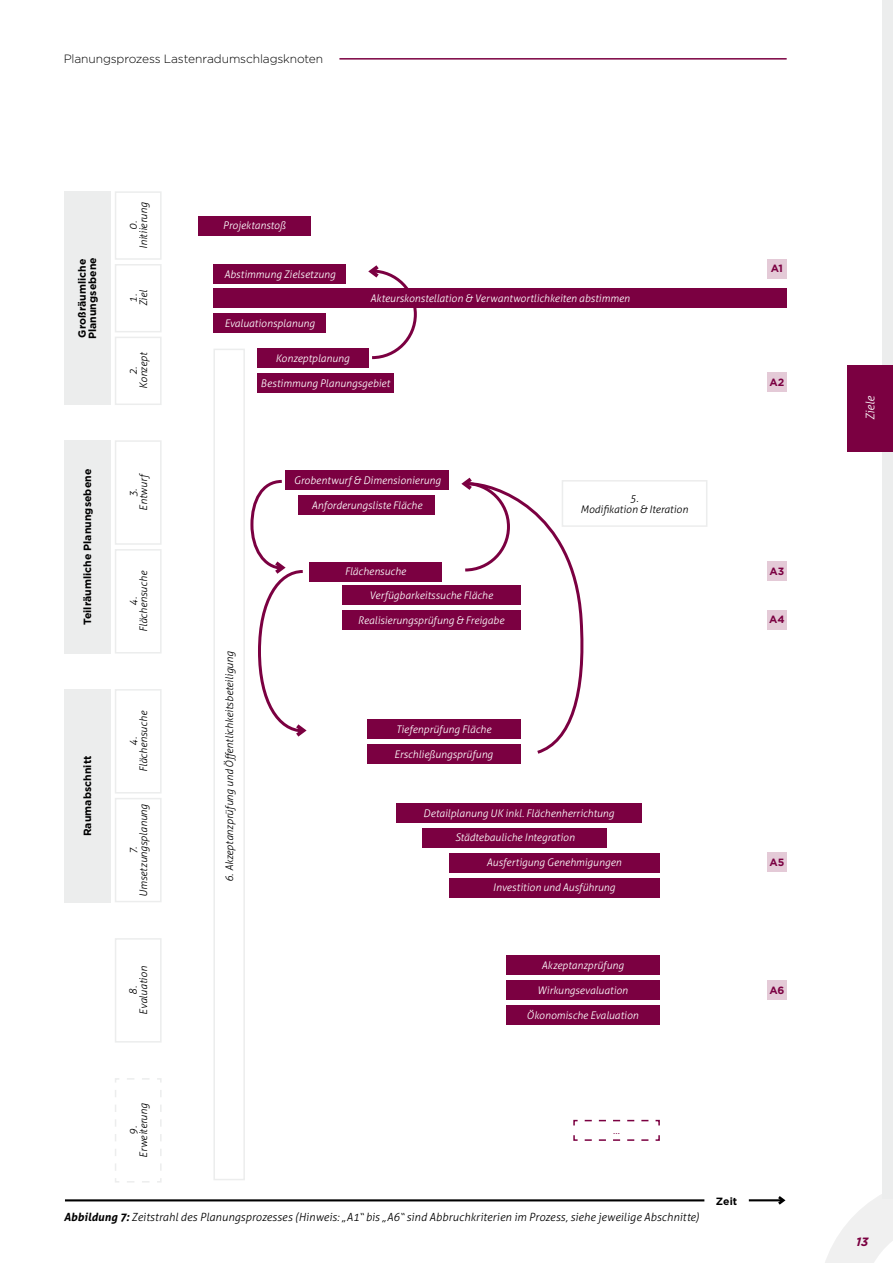
<style>
.page{position:relative;width:893px;height:1263px;background:#fff}
.page>*{position:absolute;margin:0;border:0;box-sizing:border-box;transform-origin:0 0}
.t1{font:300 12px "Gotham";letter-spacing:-.01em;color:#000}
.Register{font:italic 300 12px "Aller";color:#fff}
.t2{font:italic 700 12px "Gotham";color:#7b0041}
.Tabellenbeschreibung{font:italic 300 11.25px "Aller";letter-spacing:.005em;color:#000}
.t3{font:italic 300 10.5px "Aller";color:#fff}
.t4{font:italic 300 10.5px/10.5px "Aller";letter-spacing:-.005em;color:#000;text-align:center}
.t5{font:700 10.5px "Gotham";letter-spacing:.005em;color:#000}
.t6{font:700 10.5px "Gotham";letter-spacing:-.005em;color:#7b0041}
.t7{font:italic 300 10.5px "Aller";color:#7b0041}
.s1{font-weight:700}
</style>
<div class="page">
<svg style="left:825px;top:1194px;width:68px;height:69px"></svg>
<div style="left:882px;top:0;width:11px;height:1199px;background:#eceded"></div>
<hr style="left:339px;top:58px;width:448px;height:2px;background:#7b0041">
<svg style="left:365px;top:265px;width:52px;height:96px"></svg>
<svg style="left:250px;top:478px;width:60px;height:259px"></svg>
<svg style="left:458px;top:477px;width:126px;height:279px"></svg>
<div style="left:64px;top:192px;width:47px;height:213px;background:#eceded"></div>
<div style="left:115px;top:191px;width:47px;height:69px;border:2px solid #eceded"></div>
<div style="left:115px;top:337px;width:47px;height:68px;border:2px solid #eceded"></div>
<div style="left:115px;top:264px;width:47px;height:68px;border:2px solid #eceded"></div>
<div style="left:64px;top:440px;width:47px;height:214px;background:#eceded"></div>
<div style="left:64px;top:689px;width:47px;height:213px;background:#eceded"></div>
<div style="left:115px;top:440px;width:47px;height:105px;border:2px solid #eceded"></div>
<div style="left:115px;top:689px;width:47px;height:104px;border:2px solid #eceded"></div>
<div style="left:562px;top:480px;width:145px;height:47px;border:2px solid #eceded"></div>
<div style="left:115px;top:549px;width:47px;height:104px;border:2px solid #eceded"></div>
<div style="left:213px;top:349px;width:32px;height:831px;border:2px solid #eceded"></div>
<div style="left:115px;top:798px;width:47px;height:104px;border:2px solid #eceded"></div>
<div style="left:115px;top:938px;width:47px;height:104px;border:2px solid #eceded"></div>
<svg style="left:115px;top:1078px;width:47px;height:105px"></svg>
<hr style="left:65px;top:1199px;width:639px;height:2px;background:#000">
<svg style="left:775px;top:1196px;width:11px;height:9px"></svg>
<hr style="left:749px;top:1199px;width:33px;height:2px;background:#000">
<div style="left:198px;top:216px;width:112px;height:19px;background:#7b0041"></div>
<div style="left:213px;top:288px;width:574px;height:20px;background:#7b0041"></div>
<div style="left:342px;top:586px;width:178px;height:19px;background:#7b0041"></div>
<div style="left:257px;top:349px;width:111px;height:19px;background:#7b0041"></div>
<div style="left:286px;top:470px;width:163px;height:20px;background:#7b0041"></div>
<div style="left:367px;top:719px;width:153px;height:19px;background:#7b0041"></div>
<div style="left:396px;top:803px;width:245px;height:19px;background:#7b0041"></div>
<div style="left:449px;top:853px;width:210px;height:19px;background:#7b0041"></div>
<div style="left:213px;top:264px;width:133px;height:20px;background:#7b0041"></div>
<div style="left:309px;top:562px;width:133px;height:19px;background:#7b0041"></div>
<div style="left:213px;top:313px;width:113px;height:19px;background:#7b0041"></div>
<div style="left:342px;top:611px;width:178px;height:19px;background:#7b0041"></div>
<div style="left:257px;top:374px;width:137px;height:19px;background:#7b0041"></div>
<div style="left:298px;top:495px;width:137px;height:20px;background:#7b0041"></div>
<div style="left:367px;top:744px;width:153px;height:19px;background:#7b0041"></div>
<div style="left:423px;top:828px;width:184px;height:19px;background:#7b0041"></div>
<div style="left:449px;top:878px;width:210px;height:19px;background:#7b0041"></div>
<div style="left:506px;top:980px;width:153px;height:20px;background:#7b0041"></div>
<div style="left:506px;top:956px;width:153px;height:19px;background:#7b0041"></div>
<div style="left:506px;top:1005px;width:153px;height:20px;background:#7b0041"></div>
<svg style="left:573px;top:1119px;width:87px;height:22px"></svg>
<div style="left:767px;top:259px;width:20px;height:19px;background:#e4cad7"></div>
<div style="left:767px;top:373px;width:20px;height:19px;background:#e4cad7"></div>
<div style="left:767px;top:561px;width:20px;height:19px;background:#e4cad7"></div>
<div style="left:767px;top:610px;width:20px;height:19px;background:#e4cad7"></div>
<div style="left:767px;top:852px;width:20px;height:20px;background:#e4cad7"></div>
<div style="left:767px;top:980px;width:20px;height:20px;background:#e4cad7"></div>
<div style="left:847px;top:365px;width:46px;height:87px;background:#7b0041"></div>
<p class="t1" style="left:64px;top:52px;width:261px">Planungsprozess Lastenradumschlagsknoten</p>
<p class="t5" style="left:76px;top:338px;width:81px;rotate:-90deg">Großräumliche</p>
<p class="t5" style="left:86px;top:339px;width:84px;rotate:-90deg">Planungsebene</p>
<p class="t4" style="left:128px;top:249px;width:48px;rotate:-90deg">0.<br>Initiierung</p>
<p class="t4" style="left:128px;top:306px;width:18px;rotate:-90deg">1.<br>Ziel</p>
<p class="t4" style="left:128px;top:389px;width:38px;rotate:-90deg">2.<br>Konzept</p>
<p class="t5" style="left:81px;top:625px;width:158px;rotate:-90deg">Teilräumliche Planungsebene</p>
<p class="t5" style="left:81px;top:836px;width:82px;rotate:-90deg">Raumabschnitt</p>
<p class="t4" style="left:128px;top:511px;width:37px;rotate:-90deg">3.<br>Entwurf</p>
<p class="t4" style="left:128px;top:632px;width:63px;rotate:-90deg">4.<br>Flächensuche</p>
<p class="t4" style="left:128px;top:772px;width:63px;rotate:-90deg">4.<br>Flächensuche</p>
<p class="t4" style="left:128px;top:897px;width:94px;rotate:-90deg">7.<br>Umsetzungsplanung</p>
<p class="t4" style="left:128px;top:1014px;width:50px;rotate:-90deg">8.<br>Evaluation</p>
<p class="t3" style="left:223px;top:219px;width:64px">Projektanstoß</p>
<p class="t3" style="left:224px;top:268px;width:113px">Abstimmung Zielsetzung</p>
<p class="t3" style="left:224px;top:317px;width:92px">Evaluationsplanung</p>
<p class="t3" style="left:276px;top:352px;width:76px">Konzeptplanung</p>
<p class="t3" style="left:370px;top:292px;width:261px">Akteurskonstellation &amp; Verwantwortlichkeiten abstimmen</p>
<p class="t3" style="left:261px;top:377px;width:131px">Bestimmung Planungsgebiet</p>
<p class="t4" style="left:224px;top:882px;width:232px;rotate:-90deg">6. Akzeptanzprüfung und Öffentlichkeitsbeteiligung</p>
<p class="t3" style="left:294px;top:474px;width:148px">Grobentwurf &amp; Dimensionierung</p>
<p class="t3" style="left:311px;top:499px;width:112px">Anforderungsliste Fläche</p>
<p class="t3" style="left:345px;top:565px;width:63px">Flächensuche</p>
<p class="t3" style="left:369px;top:589px;width:125px">Verfügbarkeitssuche Fläche</p>
<p class="t3" style="left:358px;top:614px;width:148px">Realisierungsprüfung &amp; Freigabe</p>
<p class="t3" style="left:396px;top:723px;width:97px">Tiefenprüfung Fläche</p>
<p class="t3" style="left:394px;top:748px;width:100px">Erschließungsprüfung</p>
<p class="t4" style="left:580px;top:493px;width:109px">5.<br>Modifikation &amp; Iteration</p>
<p class="t3" style="left:423px;top:806px;width:192px">Detailplanung UK inkl. Flächenherrichtung</p>
<p class="t3" style="left:487px;top:856px;width:136px">Ausfertigung Genehmigungen</p>
<p class="t3" style="left:455px;top:831px;width:121px">Städtebauliche Integration</p>
<p class="t3" style="left:493px;top:881px;width:124px">Investition und Ausführung</p>
<p class="t3" style="left:541px;top:959px;width:84px">Akzeptanzprüfung</p>
<p class="t3" style="left:527px;top:1009px;width:113px">Ökonomische Evaluation</p>
<p class="t3" style="left:537px;top:984px;width:92px">Wirkungsevaluation</p>
<p class="t6" style="left:771px;top:263px;width:14px">A1</p>
<p class="t6" style="left:769px;top:376px;width:17px">A2</p>
<p class="t6" style="left:769px;top:565px;width:16px">A3</p>
<p class="t6" style="left:769px;top:614px;width:17px">A4</p>
<p class="t6" style="left:769px;top:856px;width:16px">A5</p>
<p class="t6" style="left:769px;top:984px;width:17px">A6</p>
<p class="t4" style="left:128px;top:1157px;width:56px;rotate:-90deg">9.<br>Erweiterung</p>
<p class="t7" style="left:613px;top:1124px;width:8px">...</p>
<p class="Tabellenbeschreibung" style="left:64px;top:1210px;width:637px"><span class="s1">Abbildung 7:</span> Zeitstrahl des Planungsprozesses (Hinweis: „A1“ bis „A6“ sind Abbruchkriterien im Prozess, siehe jeweilige Abschnitte)</p>
<p class="t5" style="left:716px;top:1195px;width:23px">Zeit</p>
<p class="Register" style="left:863px;top:420px;width:26px;rotate:-90deg">Ziele</p>
<p class="t2" style="left:856px;top:1234px;width:14px">13</p>
</div>
